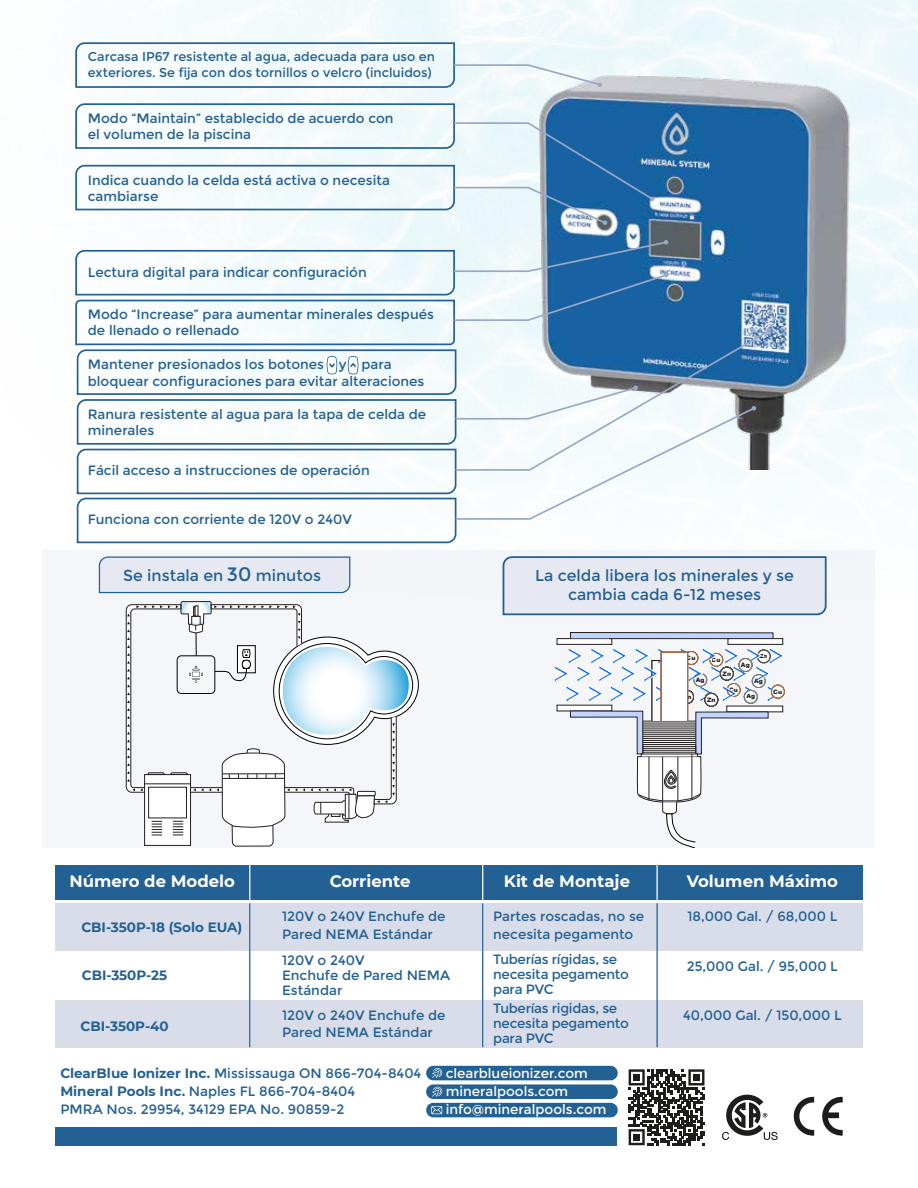
<style>
.page{position:relative;width:918px;height:1188px;background:#fff}
.page>*{position:absolute;margin:0;border:0;box-sizing:border-box;transform-origin:0 0}
.t1{font:700 16.5px "Montserrat";color:#fff}
.t2{font:15.75px/18.9px "Montserrat";color:#236093;text-align:center}
.t3{font:13.5px/16.2px "Montserrat";color:#236093}
.t4{font:13.5px/15px "Montserrat";letter-spacing:-.02em;color:#236093}
.t5{font:13.5px "Montserrat";color:#fff}
.t6{font:700 13.5px "Montserrat";color:#236093}
.t7{font:12.75px/15.3px "Montserrat";color:#236093}
.t8{font:900 6px "Arial";color:#231f20}
.s1{font-size:19.35px}
.s2{font-weight:700}
</style>
<div class="page">
<div style="left:43px;top:550px;width:832px;height:298px;background:#f5f6fa"></div>
<img style="left:496px;top:47px;width:422px;height:423px">
<svg style="left:74px;top:41px;width:529px;height:48px"></svg>
<svg style="left:74px;top:102px;width:580px;height:123px"></svg>
<svg style="left:756px;top:328px;width:16px;height:144px;background:#566b7d"></svg>
<svg style="left:767px;top:328px;width:4px;height:5px"></svg>
<svg style="left:74px;top:240px;width:682px;height:304px"></svg>
<div style="left:557px;top:639px;width:55px;height:5px;background:#fff"></div>
<div style="left:557px;top:638px;width:55px;height:7px;border:1px solid #231f20"></div>
<div style="left:570px;top:632px;width:203px;height:7px;background:#c1d3ff;border:1px solid #231f20"></div>
<div style="left:728px;top:639px;width:55px;height:5px;background:#fff"></div>
<div style="left:728px;top:638px;width:55px;height:7px;border:1px solid #231f20"></div>
<hr style="left:609px;top:638px;width:121px;height:1px;background:#231f20">
<svg style="left:554px;top:649px;width:231px;height:199px"></svg>
<svg style="left:126px;top:601px;width:293px;height:246px"></svg>
<div style="left:177px;top:656px;width:38px;height:38px;border:1px solid #000;border-radius:4px"></div>
<svg style="left:98px;top:556px;width:253px;height:38px"></svg>
<svg style="left:502px;top:555px;width:326px;height:61px"></svg>
<div style="left:55px;top:1127px;width:561px;height:18px;background:#236093"></div>
<div style="left:426px;top:1066px;width:192px;height:14px;background:#236093;border-radius:7px"></div>
<div style="left:426px;top:1084px;width:192px;height:15px;background:#236093;border-radius:7px"></div>
<div style="left:426px;top:1103px;width:192px;height:14px;background:#236093;border-radius:7px"></div>
<svg style="left:431px;top:1106px;width:11px;height:8px"></svg>
<svg style="left:432px;top:1068px;width:10px;height:10px"></svg>
<svg style="left:432px;top:1087px;width:10px;height:10px"></svg>
<svg style="left:822px;top:1096px;width:21px;height:40px"></svg>
<svg style="left:794px;top:1097px;width:20px;height:39px"></svg>
<svg style="left:722px;top:1095px;width:56px;height:45px"></svg>
<div style="left:55px;top:1000px;width:808px;height:47px;background:#d9ddea"></div>
<div style="left:55px;top:903px;width:808px;height:48px;background:#d9ddea"></div>
<div style="left:55px;top:865px;width:808px;height:35px;background:#236093"></div>
<hr style="left:249px;top:865px;width:1px;height:182px;background:#fff">
<hr style="left:249px;top:903px;width:1px;height:144px;background:#236093">
<hr style="left:482px;top:865px;width:1px;height:182px;background:#fff">
<hr style="left:656px;top:865px;width:2px;height:35px;background:#fff">
<hr style="left:482px;top:903px;width:1px;height:144px;background:#236093">
<hr style="left:656px;top:903px;width:2px;height:144px;background:#236093">
<svg style="left:629px;top:1069px;width:75px;height:76px"></svg>
<div style="left:633px;top:1074px;width:7px;height:7px;background:#1d1d1b"></div>
<div style="left:693px;top:1074px;width:7px;height:7px;background:#1d1d1b"></div>
<div style="left:633px;top:1134px;width:7px;height:7px;background:#1d1d1b"></div>
<p class="t7" style="left:88px;top:49px;width:349px">Carcasa IP67 resistente al agua, adecuada para uso en exteriores. Se fija con dos tornillos o velcro (incluidos)</p>
<p class="t3" style="left:88px;top:110px;width:307px">Modo “Maintain” establecido de acuerdo con el volumen de la piscina</p>
<p class="t3" style="left:88px;top:172px;width:304px">Indica cuando la celda está activa o necesita cambiarse</p>
<p class="t3" style="left:88px;top:264px;width:280px">Lectura digital para indicar configuración</p>
<p class="t3" style="left:88px;top:306px;width:348px">Modo “Increase” para aumentar minerales después de llenado o rellenado</p>
<p class="t3" style="left:88px;top:357px;width:338px">Mantener presionados los botones y para bloquear configuraciones para evitar alteraciones</p>
<p class="t3" style="left:88px;top:406px;width:340px">Ranura resistente al agua para la tapa de celda de minerales</p>
<p class="t3" style="left:88px;top:462px;width:283px">Fácil acceso a instrucciones de operación</p>
<p class="t3" style="left:88px;top:511px;width:265px">Funciona con corriente de 120V o 240V</p>
<p class="t2" style="left:123px;top:567px;width:199px">Se instala en <span class="s1">30</span> minutos</p>
<p class="t2" style="left:535px;top:566px;width:260px">La celda libera los minerales y se cambia cada 6-12 meses</p>
<p class="t1" style="left:69px;top:870px;width:167px">Número de Modelo</p>
<p class="t8" style="left:760px;top:652px;width:10px">Zn</p>
<p class="t8" style="left:687px;top:653px;width:10px">Cu</p>
<p class="t8" style="left:683px;top:692px;width:10px">Zn</p>
<p class="t8" style="left:712px;top:655px;width:10px">Cu</p>
<p class="t8" style="left:741px;top:660px;width:10px">Ag</p>
<p class="t8" style="left:723px;top:669px;width:10px">Zn</p>
<p class="t8" style="left:696px;top:675px;width:10px">Ag</p>
<p class="t8" style="left:754px;top:676px;width:10px">Ag</p>
<p class="t8" style="left:729px;top:685px;width:10px">Cu</p>
<p class="t8" style="left:773px;top:687px;width:10px">Cu</p>
<p class="t8" style="left:746px;top:692px;width:10px">Ag</p>
<p class="t8" style="left:707px;top:695px;width:10px">Zn</p>
<p class="t1" style="left:330px;top:870px;width:82px">Corriente</p>
<p class="t1" style="left:504px;top:870px;width:128px">Kit de Montaje</p>
<p class="t1" style="left:687px;top:870px;width:153px">Volumen Máximo</p>
<p class="t6" style="left:81px;top:918px;width:163px">CBI-350P-18 (Solo EUA)</p>
<p class="t3" style="left:282px;top:907px;width:165px;line-height:18px">120V o 240V Enchufe de<br>Pared NEMA Estándar</p>
<p class="t3" style="left:493px;top:907px;width:153px;line-height:18px">Partes roscadas, no se necesita pegamento</p>
<p class="t3" style="left:687px;top:908px;width:151px">18,000 Gal. / 68,000 L</p>
<p class="t6" style="left:82px;top:965px;width:87px">CBI-350P-25</p>
<p class="t6" style="left:81px;top:1016px;width:90px">CBI-350P-40</p>
<p class="t3" style="left:282px;top:953px;width:170px;line-height:15px">120V o 240V<br>Enchufe de Pared NEMA<br>Estándar</p>
<p class="t3" style="left:282px;top:1006px;width:165px;line-height:18px">120V o 240V Enchufe de<br>Pared NEMA Estándar</p>
<p class="t4" style="left:493px;top:952px;width:137px">Tuberías rígidas, se necesita pegamento para PVC</p>
<p class="t4" style="left:493px;top:1001px;width:137px">Tuberías rigidas, se necesita pegamento para PVC</p>
<p class="t3" style="left:60px;top:1065px;width:363px"><span class="s2">ClearBlue Ionizer Inc.</span> Mississauga ON 866-704-8404</p>
<p class="t5" style="left:446px;top:1065px;width:144px">clearblueionizer.com</p>
<p class="t3" style="left:60px;top:1083px;width:296px"><span class="s2">Mineral Pools Inc.</span> Naples FL 866-704-8404</p>
<p class="t5" style="left:446px;top:1083px;width:124px">mineralpools.com</p>
<p class="t3" style="left:60px;top:1101px;width:286px">PMRA Nos. 29954, 34129 EPA No. 90859-2</p>
<p class="t5" style="left:446px;top:1101px;width:162px">info@mineralpools.com</p>
<p class="t3" style="left:687px;top:958px;width:153px">25,000 Gal. / 95,000 L</p>
<p class="t3" style="left:683px;top:1007px;width:160px">40,000 Gal. / 150,000 L</p>
</div>
